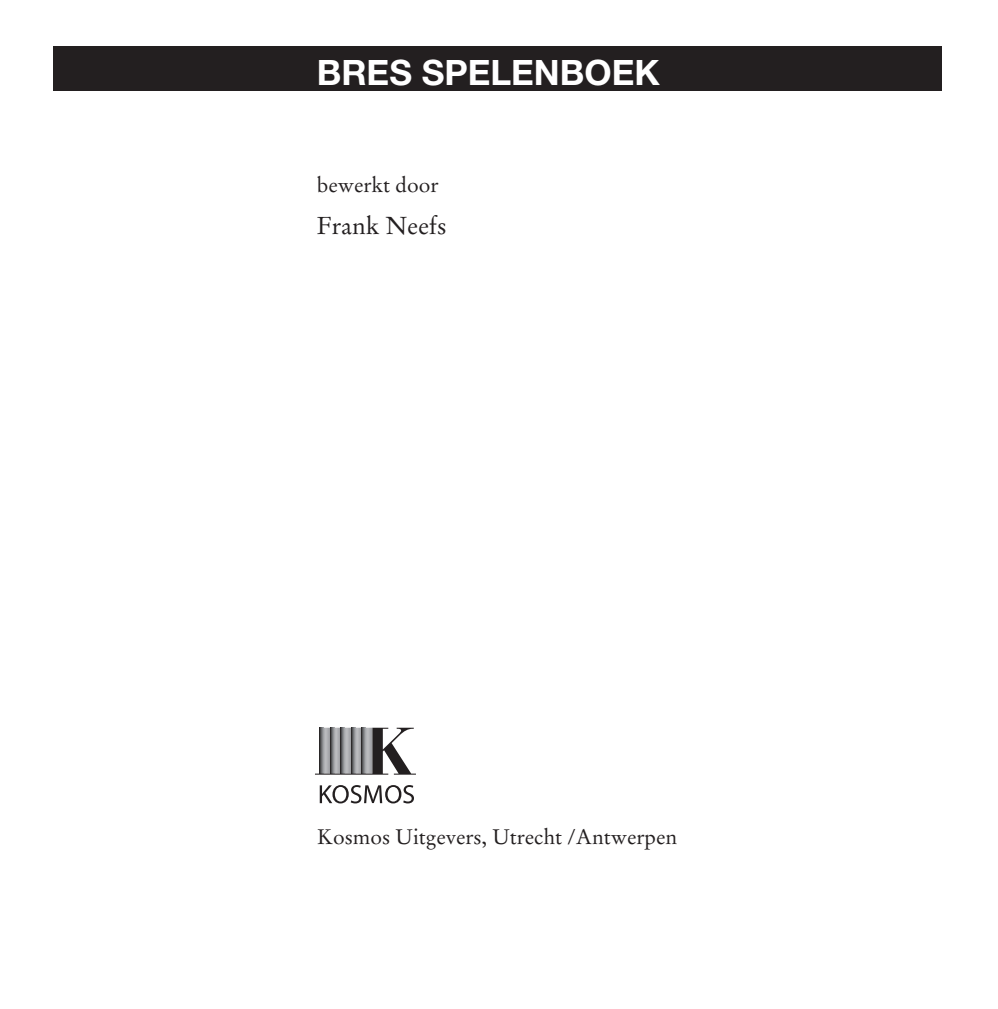
<style>
.page{position:relative;width:998px;height:1009px;background:#fff}
.page>*{position:absolute;margin:0;border:0;box-sizing:border-box;transform-origin:0 0}
.t1{font:700 35px "Helvetica Neue LT Std";color:#fff}
.t2{font:24.5px "Stempel Garamond";color:#231f20}
.t3{font:21px "Stempel Garamond";color:#231f20}
</style>
<div class="page">
<div style="left:54px;top:46px;width:888px;height:45px;background:#231f20"></div>
<svg style="left:320px;top:785px;width:94px;height:18px"></svg>
<svg style="left:315px;top:727px;width:101px;height:47px"></svg>
<h1 class="t1" style="left:317px;top:51px;width:344px">BRES SPELENBOEK</h1>
<p class="t3" style="left:317px;top:173px;width:123px">bewerkt door</p>
<p class="t2" style="left:317px;top:211px;width:131px">Frank Neefs</p>
<p class="t3" style="left:317px;top:824px;width:362px">Kosmos Uitgevers, Utrecht /Antwerpen</p>
</div>
